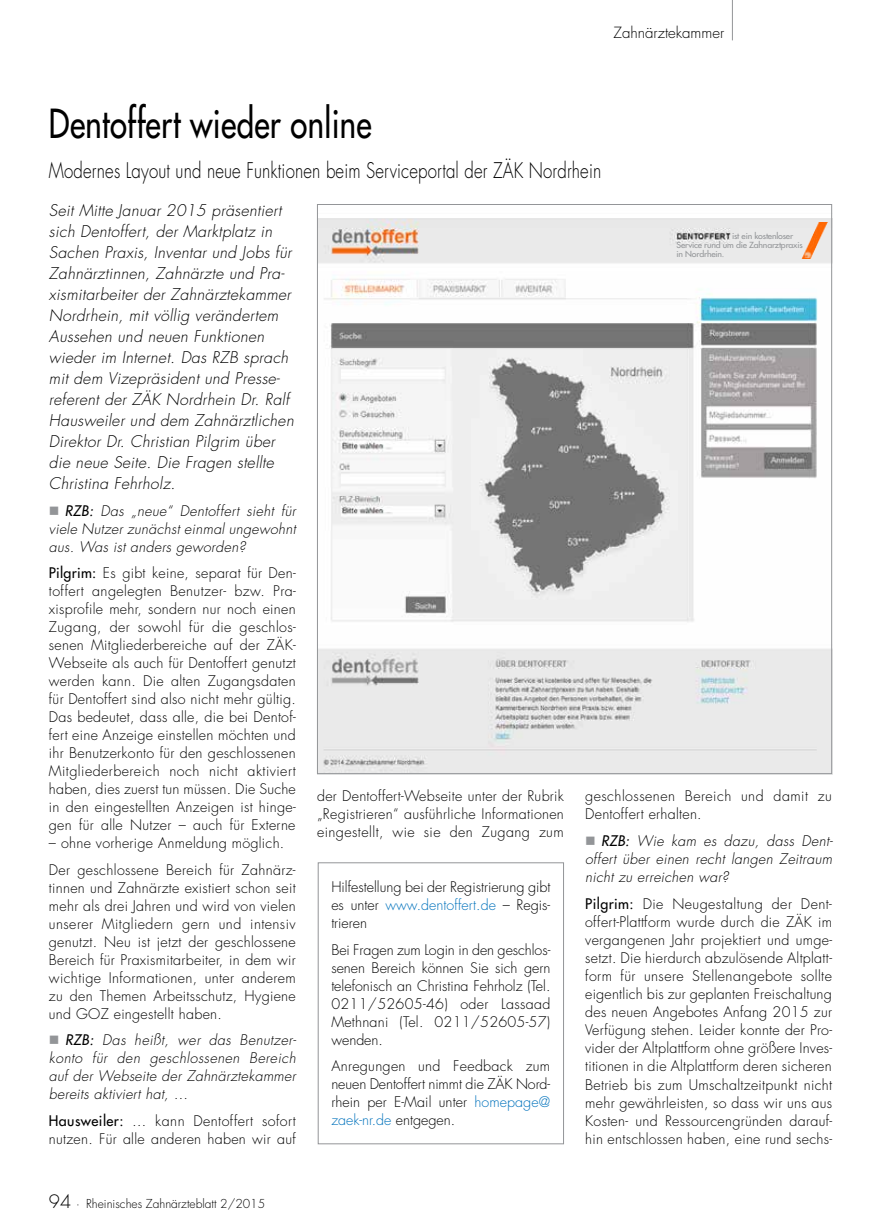
<style>
.page{position:relative;width:881px;height:1229px;background:#fff}
.page>*{position:absolute;margin:0;border:0;box-sizing:border-box;transform-origin:0 0}
.t1{font:500 39px "Futura CE";letter-spacing:.01em;color:#000;scale:.8 1}
.t2{font:300 21px "Futura LT";letter-spacing:.01em;color:#000;scale:.8 1}
.t3{font:italic 300 15.75px/21px "Futura LT";letter-spacing:.02em;color:#000}
.t4{font:300 15px "Futura LT";color:#000}
.t5{font:300 14.25px/18px "Futura LT";letter-spacing:.02em;color:#000;text-align:justify}
.t6{font:italic 300 14.25px/18px "Futura LT";letter-spacing:.02em;color:#000;text-align:justify}
.t7{font:300 12px "Futura LT";color:#000}
.t8{font:500 8.25px/9px "Futura";letter-spacing:-.02em;color:#939598;scale:1.07 1}
.s1{color:#939598}
.s2{font-family:"Futura CE";font-weight:400}
.s3{font-family:"Futura CE";font-weight:500}
.s4{color:#0072bc}
.s5{font-size:18px}
</style>
<div class="page">
<img style="left:319px;top:218px;width:510px;height:554px">
<img style="left:801px;top:222px;width:26px;height:36px">
<hr style="left:731px;top:0;width:1px;height:40px;background:#939598">
<div style="left:318px;top:862px;width:245px;height:282px;border:1px solid #939598"></div>
<p class="t4" style="left:613px;top:24px;width:112px">Zahnärztekammer</p>
<p class="t1" style="left:49px;top:95px;width:405px">Dentoffert wieder online</p>
<p class="t2" style="left:49px;top:157px;width:691px">Modernes Layout und neue Funktionen beim Serviceportal der ZÄK Nordrhein</p>
<p class="t3" style="left:49px;top:200px;width:246px">Seit Mitte Januar 2015 präsentiert sich Dentoffert, der Marktplatz in Sachen Praxis, Inventar und Jobs für Zahnärztinnen, Zahnärzte und Pra&shy;xismitarbeiter der Zahnärztekammer Nordrhein, mit völlig verändertem Aussehen und neuen Funktionen wieder im Internet. Das RZB sprach mit dem Vizepräsident und Presse&shy;referent der ZÄK Nordrhein Dr. Ralf Hausweiler und dem Zahnärztlichen Direktor Dr. Christian Pilgrim über die neue Seite. Die Fragen stellte Christina Fehrholz.</p>
<p class="t6" style="left:49px;top:502px;width:248px"><span class="s1">■</span> <span class="s2">RZB:</span> Das „neue“ Dentoffert sieht für viele Nutzer zunächst einmal ungewohnt aus. Was ist anders geworden?</p>
<p class="t5" style="left:49px;top:564px;width:248px"><span class="s3">Pilgrim:</span> Es gibt keine, separat für Den&shy;toffert angelegten Benutzer- bzw. Pra&shy;xisprofile mehr, sondern nur noch einen Zugang, der sowohl für die geschlos&shy;senen Mitgliederbereiche auf der ZÄK-Webseite als auch für Dentoffert genutzt werden kann. Die alten Zugangsdaten für Dentoffert sind also nicht mehr gültig.<br>Das bedeutet, dass alle, die bei Dentof&shy;fert eine Anzeige einstellen möchten und ihr Benutzerkonto für den geschlossenen Mitgliederbereich noch nicht aktiviert haben, dies zuerst tun müssen. Die Suche in den eingestellten Anzeigen ist hinge&shy;gen für alle Nutzer – auch für Externe</p>
<p class="t5" style="left:49px;top:830px;width:248px;line-height:26.5px">– ohne vorherige Anmeldung möglich.<br>Der geschlossene Bereich für Zahnärz-</p>
<p class="t5" style="left:49px;top:879px;width:248px">tinnen und Zahnärzte existiert schon seit mehr als drei Jahren und wird von vielen unserer Mitgliedern gern und intensiv genutzt. Neu ist jetzt der geschlossene Bereich für Praxismitarbeiter, in dem wir wichtige Informationen, unter anderem zu den Themen Arbeitsschutz, Hygiene und GOZ eingestellt haben.</p>
<p class="t6" style="left:49px;top:1031px;width:249px"><span class="s1">■</span> <span class="s2">RZB:</span> Das heißt, wer das Benutzer&shy;konto für den geschlossenen Bereich auf der Webseite der Zahnärztekammer bereits aktiviert hat, …</p>
<p class="t5" style="left:49px;top:1112px;width:248px"><span class="s3">Hausweiler:</span> … kann Dentoffert sofort nutzen. Für alle anderen haben wir auf</p>
<p class="t8" style="left:676px;top:232px;width:119px;text-indent:56px">ist ein kostenloser<br>Service rund um die Zahnarztpraxis in Nordrhein.</p>
<p class="t5" style="left:317px;top:787px;width:248px">der Dentoffert-Webseite unter der Rubrik „Registrieren“ ausführliche Informationen eingestellt, wie sie den Zugang zum</p>
<p class="t5" style="left:585px;top:787px;width:248px">geschlossenen Bereich und damit zu<br>Dentoffert erhalten.</p>
<p class="t6" style="left:585px;top:832px;width:248px"><span class="s1">■</span> <span class="s2">RZB:</span> Wie kam es dazu, dass Dent&shy;offert über einen recht langen Zeitraum nicht zu erreichen war?</p>
<p class="t5" style="left:585px;top:895px;width:248px"><span class="s3">Pilgrim:</span> Die Neugestaltung der Dent&shy;offert-Plattform wurde durch die ZÄK im vergangenen Jahr projektiert und umge&shy;setzt. Die hierdurch abzulösende Altplatt&shy;form für unsere Stellenangebote sollte eigentlich bis zur geplanten Freischaltung des neuen Angebotes Anfang 2015 zur Verfügung stehen. Leider konnte der Pro&shy;vider der Altplattform ohne größere Inves&shy;titionen in die Altplattform deren sicheren Betrieb bis zum Umschaltzeitpunkt nicht mehr gewährleisten, so dass wir uns aus Kosten- und Ressourcengründen darauf&shy;hin entschlossen haben, eine rund sechs-</p>
<p class="t5" style="left:331px;top:878px;width:220px">Hilfestellung bei der Registrierung gibt es unter <span class="s4">www.dentoffert.de</span> – Regis&shy;trieren</p>
<p class="t5" style="left:331px;top:941px;width:220px">Bei Fragen zum Login in den geschlos&shy;senen Bereich können Sie sich gern telefonisch an Christina Fehrholz (Tel.<br>0211/52605-46) oder Lassaad Methnani (Tel. 0211/52605-57) wenden.</p>
<p class="t5" style="left:331px;top:1057px;width:220px">Anregungen und Feedback zum neuen Dentoffert nimmt die ZÄK Nord&shy;rhein per E-Mail unter <span class="s4">homepage@ zaek-nr.de</span> entgegen.</p>
<p class="t7" style="left:49px;top:1196px;width:218px"><span class="s5">94</span> · Rheinisches Zahnärzteblatt 2/2015</p>
</div>
